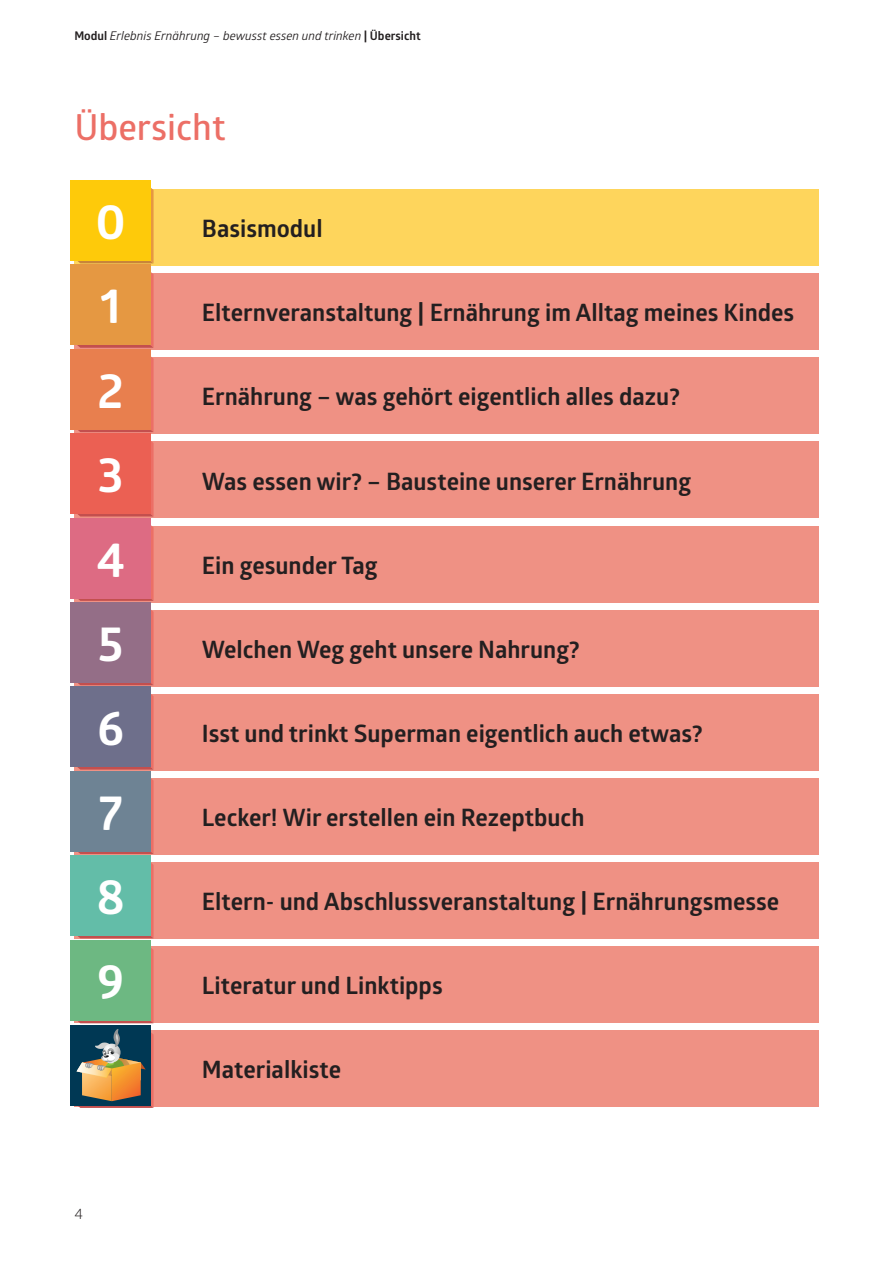
<style>
.page{position:relative;width:893px;height:1263px;background:#fff}
.page>*{position:absolute;margin:0;border:0;box-sizing:border-box;transform-origin:0 0}
.t1{font:700 49.2px/84.3px "Glober";color:#fff;text-align:justify}
.t2{font:600 36px "Glober";color:#ec6f66}
.t3{font:700 24px "Glober";color:#231f20}
.t4{font:15px "Glober";color:#231f20}
.t5{font:italic 12px "Glober";color:#231f20}
.s1{font-weight:700;font-style:normal}
</style>
<div class="page">
<div style="left:74px;top:190px;width:745px;height:76px;background:#fed55c"></div>
<div style="left:74px;top:274px;width:745px;height:76px;background:#ef9184"></div>
<div style="left:74px;top:358px;width:745px;height:76px;background:#ef9184"></div>
<div style="left:74px;top:442px;width:745px;height:76px;background:#ef9184"></div>
<div style="left:74px;top:526px;width:745px;height:76px;background:#ef9184"></div>
<div style="left:74px;top:610px;width:745px;height:76px;background:#ef9184"></div>
<div style="left:74px;top:694px;width:745px;height:76px;background:#ef9184"></div>
<div style="left:74px;top:778px;width:745px;height:76px;background:#ef9184"></div>
<div style="left:74px;top:862px;width:745px;height:76px;background:#ef9184"></div>
<div style="left:74px;top:946px;width:745px;height:77px;background:#ef9184"></div>
<div style="left:74px;top:1030px;width:745px;height:77px;background:#ef9184"></div>
<div style="left:70px;top:180px;width:81px;height:81px;background:#feca0a"></div>
<svg style="left:71px;top:188px;width:83px;height:920px;background:#b0836a"></svg>
<div style="left:70px;top:940px;width:81px;height:81px;background:#6db882"></div>
<p class="t5" style="left:74px;top:27px;width:348px"><span class="s1">Modul</span> Erlebnis Ernährung – bewusst essen und trinken <span class="s1">| Übersicht</span></p>
<h2 class="t2" style="left:74px;top:102px;width:153px">Übersicht</h2>
<h1 class="t1" style="left:95px;top:178px;width:32px">0</h1>
<h1 class="t1" style="left:96px;top:263px;width:30px">1<br>2<br>3<br>4<br>5<br>6<br>7<br>8</h1>
<h1 class="t1" style="left:97px;top:938px;width:29px">9</h1>
<p class="t4" style="left:74px;top:1203px;width:10px">4</p>
<p class="t3" style="left:202px;top:212px;width:122px">Basismodul</p>
<p class="t3" style="left:202px;top:296px;width:594px">Elternveranstaltung | Ernährung im Alltag meines Kindes</p>
<p class="t3" style="left:202px;top:380px;width:479px">Ernährung – was gehört eigentlich alles dazu?</p>
<p class="t3" style="left:202px;top:464px;width:491px">Was essen wir? – Bausteine unserer Ernährung</p>
<p class="t3" style="left:202px;top:548px;width:177px">Ein gesunder Tag</p>
<p class="t3" style="left:202px;top:632px;width:379px">Welchen Weg geht unsere Nahrung?</p>
<p class="t3" style="left:202px;top:716px;width:502px">Isst und trinkt Superman eigentlich auch etwas?</p>
<p class="t3" style="left:202px;top:800px;width:384px">Lecker! Wir erstellen ein Rezeptbuch</p>
<p class="t3" style="left:202px;top:885px;width:579px">Eltern- und Abschlussveranstaltung | Ernährungsmesse</p>
<p class="t3" style="left:202px;top:969px;width:242px">Literatur und Linktipps</p>
<p class="t3" style="left:202px;top:1053px;width:141px">Materialkiste</p>
</div>
